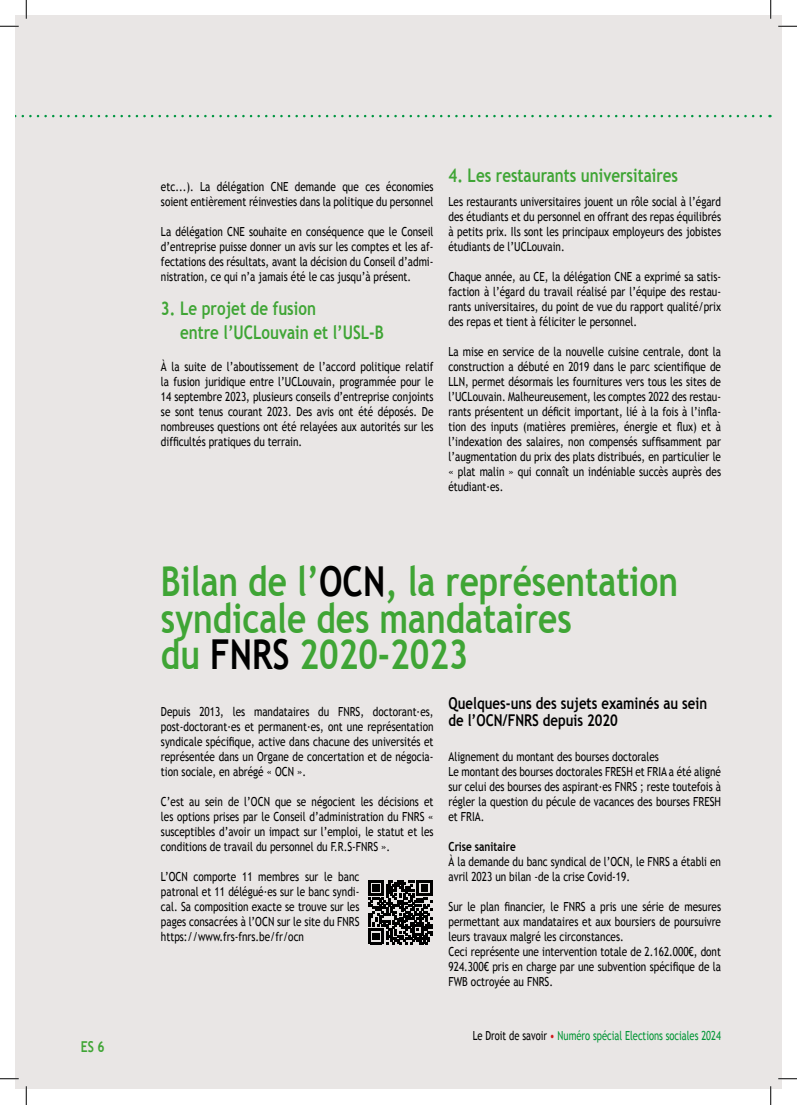
<style>
.page{position:relative;width:797px;height:1105px;background:#fff}
.page>*{position:absolute;margin:0;border:0;box-sizing:border-box;transform-origin:0 0}
.t1{font:700 41.25px/36.2px "Trebuchet MS";color:#3fa535;scale:.81 1}
.t2{font:700 18.75px/23.8px "Trebuchet MS";color:#3fa535;scale:.81 1}
.t3{font:700 16.25px/17.5px "Trebuchet MS";color:#000;scale:.81 1}
.t4{font:700 15px "Trebuchet MS";color:#3fa535;scale:.81 1}
.t5{font:12.5px/15px "Trebuchet MS";color:#000;text-align:justify;scale:.8 1}
.t6{font:12.5px "Trebuchet MS";color:#009534;scale:.75 1}
.t7{font:700 12.5px "Trebuchet MS";color:#000;scale:.8 1}
.s1{color:#000}
.s2{color:#cd1719}
</style>
<div class="page">
<div style="left:770px;top:16px;width:11px;height:1073px;background:#e9e6e5"></div>
<div style="left:16px;top:16px;width:754px;height:1073px;background:#e9e6e5"></div>
<svg style="left:368px;top:880px;width:64px;height:64px"></svg>
<svg style="left:16px;top:115px;width:756px;height:2px"></svg>
<svg style="left:0;top:25px;width:19px;height:2px"></svg>
<svg style="left:778px;top:25px;width:19px;height:2px"></svg>
<svg style="left:0;top:1078px;width:19px;height:1px"></svg>
<svg style="left:778px;top:1078px;width:19px;height:1px"></svg>
<svg style="left:25px;top:0;width:2px;height:19px"></svg>
<svg style="left:25px;top:1086px;width:2px;height:19px"></svg>
<svg style="left:770px;top:0;width:1px;height:19px"></svg>
<svg style="left:770px;top:1086px;width:1px;height:19px"></svg>
<p class="t4" style="left:81px;top:1038px;width:31px">ES 6</p>
<p class="t4" style="left:87px;top:1038px;width:19px">14</p>
<p class="t5" style="left:161px;top:179px;width:342px">etc...). La délégation CNE demande que ces économies soient entièrement réinvesties dans la politique du personnel</p>
<p class="t5" style="left:161px;top:224px;width:342px">La délégation CNE souhaite en conséquence que le Conseil d’entreprise puisse donner un avis sur les comptes et les af&shy;fectations des résultats, avant la décision du Conseil d’admi&shy;nistration, ce qui n’a jamais été le cas jusqu’à présent.</p>
<h2 class="t2" style="left:180px;top:296px;width:253px;text-indent:-19px">3. Le projet de fusion<br>entre l’UCLouvain et l’USL-B</h2>
<p class="t5" style="left:161px;top:359px;width:342px">À la suite de l’aboutissement de l’accord politique relatif la fusion juridique entre l’UCLouvain, programmée pour le 14 septembre 2023, plusieurs conseils d’entreprise conjoints se sont tenus courant 2023. Des avis ont été déposés. De nombreuses questions ont été relayées aux autorités sur les difficultés pratiques du terrain.</p>
<h2 class="t2" style="left:448px;top:163px;width:285px">4. Les restaurants universitaires</h2>
<p class="t5" style="left:448px;top:194px;width:342px">Les restaurants universitaires jouent un rôle social à l’égard des étudiants et du personnel en offrant des repas équilibrés à petits prix. Ils sont les principaux employeurs des jobistes étudiants de l’UCLouvain.</p>
<p class="t5" style="left:448px;top:269px;width:342px">Chaque année, au CE, la délégation CNE a exprimé sa satis&shy;faction à l’égard du travail réalisé par l’équipe des restau&shy;rants universitaires, du point de vue du rapport qualité/prix des repas et tient à féliciter le personnel.</p>
<p class="t5" style="left:448px;top:344px;width:342px">La mise en service de la nouvelle cuisine centrale, dont la construction a débuté en 2019 dans le parc scientifique de LLN, permet désormais les fournitures vers tous les sites de l’UCLouvain. Malheureusement, les comptes 2022 des restau&shy;rants présentent un déficit important, lié à la fois à l’infla&shy;tion des inputs (matières premières, énergie et flux) et à l’indexation des salaires, non compensés suffisamment par l’augmentation du prix des plats distribués, en particulier le « plat malin » qui connaît un indéniable succès auprès des étudiant·es.</p>
<h1 class="t1" style="left:161px;top:563px;width:640px">Bilan de l’<span class="s1">OCN</span>, la représentation syndicale des mandataires<br>du <span class="s1">FNRS</span> 2020-2023</h1>
<p class="t5" style="left:161px;top:704px;width:342px">Depuis 2013, les mandataires du FNRS, doctorant·es, post-doctorant·es et permanent·es, ont une représentation syndicale spécifique, active dans chacune des universités et représentée dans un Organe de concertation et de négocia&shy;tion sociale, en abrégé « OCN ».</p>
<p class="t5" style="left:161px;top:794px;width:342px">C’est au sein de l’OCN que se négocient les décisions et les options prises par le Conseil d’administration du FNRS « susceptibles d’avoir un impact sur l’emploi, le statut et les conditions de travail du personnel du F.R.S-FNRS ».</p>
<p class="t5" style="left:161px;top:869px;width:250px">L’OCN comporte 11 membres sur le banc patronal et 11 délégué·es sur le banc syndi&shy;cal. Sa composition exacte se trouve sur les pages consacrées à l’OCN sur le site du FNRS https://www.frs-fnrs.be/fr/ocn</p>
<h3 class="t3" style="left:448px;top:694px;width:321px">Quelques-uns des sujets examinés au sein de l’OCN/FNRS depuis 2020</h3>
<p class="t5" style="left:448px;top:749px;width:342px;text-align:left">Alignement du montant des bourses doctorales<br>Le montant des bourses doctorales FRESH et FRIA a été aligné sur celui des bourses des aspirant·es FNRS ; reste toutefois à régler la question du pécule de vacances des bourses FRESH et FRIA.</p>
<p class="t7" style="left:448px;top:839px;width:86px">Crise sanitaire</p>
<p class="t5" style="left:448px;top:854px;width:342px">À la demande du banc syndical de l’OCN, le FNRS a établi en avril 2023 un bilan -de la crise Covid-19.</p>
<p class="t5" style="left:448px;top:899px;width:342px;text-align:left">Sur le plan financier, le FNRS a pris une série de mesures permettant aux mandataires et aux boursiers de poursuivre leurs travaux malgré les circonstances.<br>Ceci représente une intervention totale de 2.162.000€, dont 924.300€ pris en charge par une subvention spécifique de la FWB octroyée au FNRS.</p>
<p class="t6" style="left:473px;top:1028px;width:332px"><span class="s1">Le Droit de savoir</span> <span class="s2">•</span> Numéro spécial Elections sociales 2024</p>
<p class="t6" style="left:492px;top:1028px;width:307px"><span class="s1">Le Droit de savoir</span> <span class="s2">•</span> Octobre <span class="s2">•</span> Décembre 2023 <span class="s2">•</span> n°195</p>
</div>
